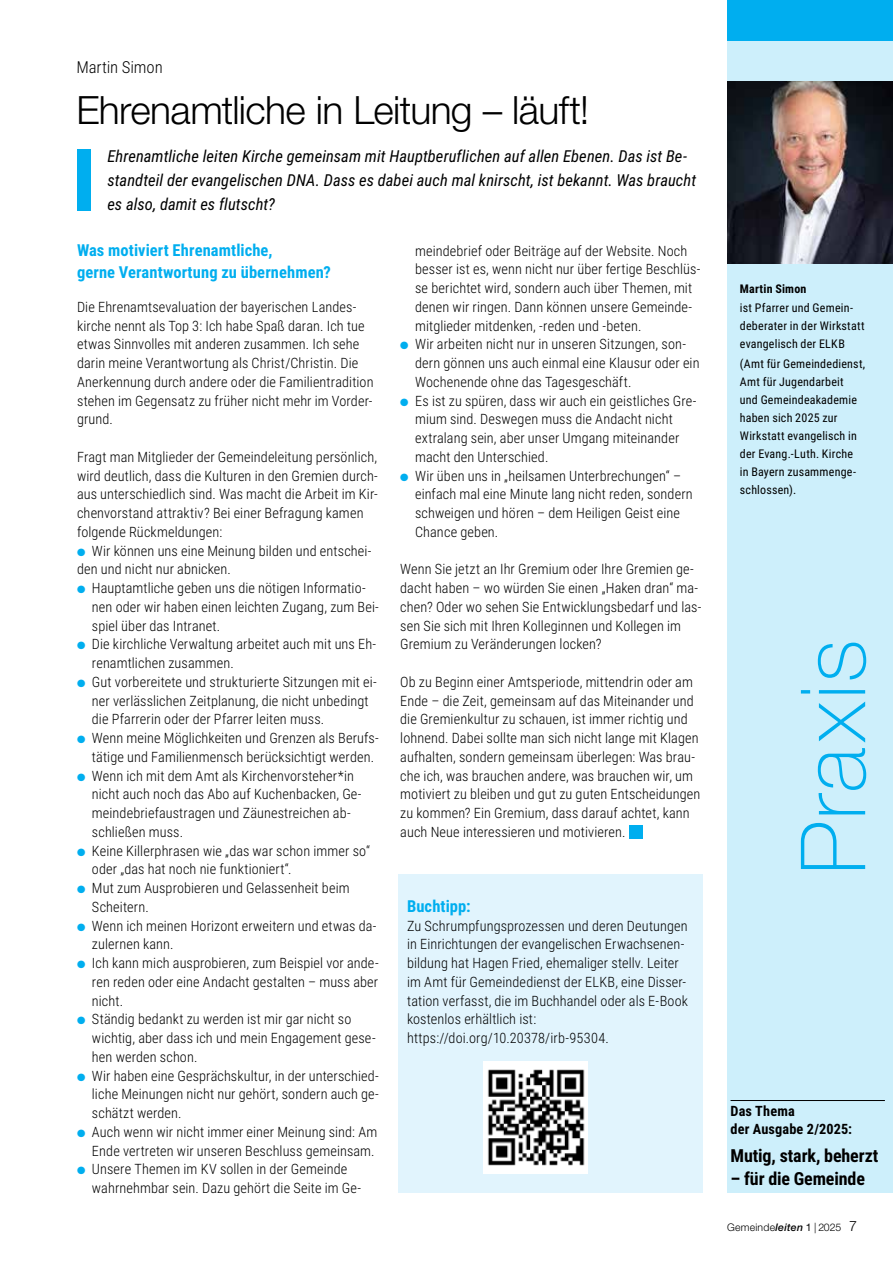
<style>
.page{position:relative;width:893px;height:1263px;background:#fff}
.page>*{position:absolute;margin:0;border:0;box-sizing:border-box;transform-origin:0 0}
.t1{font:100 90px "Helvetica Neue LT Std";letter-spacing:.02em;color:#00aeef}
.t2{font:300 39px "Helvetica Neue LT Std";letter-spacing:-.015em;color:#000}
.t3{font:700 18px "Roboto Condensed";letter-spacing:-.005em;color:#000}
.t4{font:italic 16.5px/24px "Roboto Condensed";letter-spacing:.005em;color:#000}
.t5{font:700 16.5px/22.5px "Roboto Condensed";letter-spacing:.005em;color:#00aeef}
.t6{font:300 16.5px "Roboto Condensed";color:#000}
.t7{font:300 14.25px/18.8px "Roboto Condensed";letter-spacing:.01em;color:#000}
.t8{font:700 14.25px/18px "Roboto Condensed";letter-spacing:.01em;color:#000}
.t9{font:12px/18px "Roboto Condensed";letter-spacing:.02em;color:#000}
.t10{font:700 12px "Roboto Condensed";letter-spacing:.02em;color:#000}
.t11{font:300 10.5px "Helvetica Neue LT Std";letter-spacing:.02em;color:#000}
.s1{color:#00aeef}
.s2{font-weight:500;font-style:italic}
.s3{font-weight:400}
.s4{font-size:14.25px}
</style>
<div class="page">
<div style="left:727px;top:1px;width:166px;height:1192px;background:#cdeffb"></div>
<div style="left:629px;top:825px;width:13px;height:14px;background:#00aeef"></div>
<div style="left:727px;top:0;width:166px;height:40px;background:#00aeef"></div>
<img style="left:727px;top:81px;width:166px;height:183px">
<div style="left:399px;top:874px;width:304px;height:318px;background:#e1f4fd"></div>
<img style="left:484px;top:1061px;width:103px;height:113px">
<hr style="left:730px;top:1100px;width:155px;height:1px;background:#000">
<div style="left:77px;top:150px;width:13px;height:61px;background:#00aeef"></div>
<p class="t6" style="left:77px;top:55px;width:88px">Martin Simon</p>
<h2 class="t2" style="left:77px;top:87px;width:514px">Ehrenamtliche in Leitung – läuft!</h2>
<p class="t4" style="left:107px;top:143px;width:590px">Ehrenamtliche leiten Kirche gemeinsam mit Hauptberuflichen auf allen Ebenen. Das ist Be&shy;standteil der evangelischen DNA. Dass es dabei auch mal knirscht, ist bekannt. Was braucht es also, damit es flutscht?</p>
<p class="t5" style="left:77px;top:238px;width:255px">Was motiviert Ehrenamtliche,<br>gerne Verantwortung zu übernehmen?</p>
<p class="t7" style="left:77px;top:297px;width:298px">Die Ehrenamtsevaluation der bayerischen Landes&shy;kirche nennt als Top 3: Ich habe Spaß daran. Ich tue etwas Sinnvolles mit anderen zusammen. Ich sehe darin meine Verantwortung als Christ/Christin. Die Anerkennung durch andere oder die Familientradition stehen im Gegensatz zu früher nicht mehr im Vorder&shy;grund.</p>
<p class="t7" style="left:77px;top:447px;width:302px">Fragt man Mitglieder der Gemeindeleitung persönlich, wird deutlich, dass die Kulturen in den Gremien durch&shy;aus unterschiedlich sind. Was macht die Arbeit im Kir&shy;chenvorstand attraktiv? Bei einer Befragung kamen folgende Rückmeldungen:</p>
<p class="t7" style="left:77px;top:541px;width:296px"><span class="s1">●</span> Wir können uns eine Meinung bilden und entschei&shy;den und nicht nur abnicken.</p>
<p class="t7" style="left:92px;top:578px;width:289px;text-indent:-15px"><span class="s1">●</span> Hauptamtliche geben uns die nötigen Informatio&shy;nen oder wir haben einen leichten Zugang, zum Bei&shy;spiel über das Intranet.</p>
<p class="t7" style="left:92px;top:634px;width:286px;text-indent:-15px"><span class="s1">●</span> Die kirchliche Verwaltung arbeitet auch mit uns Eh&shy;renamtlichen zusammen.</p>
<p class="t7" style="left:92px;top:672px;width:286px;text-indent:-15px"><span class="s1">●</span> Gut vorbereitete und strukturierte Sitzungen mit ei&shy;ner verlässlichen Zeitplanung, die nicht unbedingt die Pfarrerin oder der Pfarrer leiten muss.</p>
<p class="t7" style="left:92px;top:728px;width:289px;text-indent:-15px"><span class="s1">●</span> Wenn meine Möglichkeiten und Grenzen als Berufs&shy;tätige und Familienmensch berücksichtigt werden.</p>
<p class="t7" style="left:92px;top:766px;width:271px;text-indent:-15px"><span class="s1">●</span> Wenn ich mit dem Amt als Kirchenvorsteher*in nicht auch noch das Abo auf Kuchenbacken, Ge&shy;meindebriefaustragen und Zäunestreichen ab&shy;schließen muss.</p>
<p class="t7" style="left:92px;top:841px;width:280px;text-indent:-15px"><span class="s1">●</span> Keine Killerphrasen wie „das war schon immer so“ oder „das hat noch nie funktioniert“.</p>
<p class="t7" style="left:92px;top:878px;width:259px;text-indent:-15px"><span class="s1">●</span> Mut zum Ausprobieren und Gelassenheit beim<br>Scheitern.</p>
<p class="t7" style="left:92px;top:916px;width:286px;text-indent:-15px"><span class="s1">●</span> Wenn ich meinen Horizont erweitern und etwas da&shy;zulernen kann.</p>
<p class="t7" style="left:92px;top:953px;width:288px;text-align:justify;text-indent:-15px"><span class="s1">●</span> Ich kann mich ausprobieren, zum Beispiel vor ande&shy;ren reden oder eine Andacht gestalten – muss aber nicht.</p>
<p class="t7" style="left:92px;top:1009px;width:285px;text-indent:-15px"><span class="s1">●</span> Ständig bedankt zu werden ist mir gar nicht so wichtig, aber dass ich und mein Engagement gese&shy;hen werden schon.</p>
<p class="t7" style="left:92px;top:1066px;width:289px;text-align:justify;text-indent:-15px"><span class="s1">●</span> Wir haben eine Gesprächskultur, in der unterschied&shy;liche Meinungen nicht nur gehört, sondern auch ge&shy;schätzt werden.</p>
<p class="t7" style="left:77px;top:1122px;width:302px;text-align:right"><span class="s1">●</span> Auch wenn wir nicht immer einer Meinung sind: Am<br>Ende vertreten wir unseren Beschluss gemeinsam.</p>
<p class="t7" style="left:92px;top:1159px;width:271px;text-indent:-15px"><span class="s1">●</span> Unsere Themen im KV sollen in der Gemeinde wahrnehmbar sein. Dazu gehört die Seite im Ge-</p>
<p class="t7" style="left:415px;top:241px;width:287px">meindebrief oder Beiträge auf der Website. Noch besser ist es, wenn nicht nur über fertige Beschlüs&shy;se berichtet wird, sondern auch über Themen, mit denen wir ringen. Dann können unsere Gemeinde&shy;mitglieder mitdenken, -reden und -beten.</p>
<p class="t7" style="left:415px;top:334px;width:286px;text-indent:-15px"><span class="s1">●</span> Wir arbeiten nicht nur in unseren Sitzungen, son&shy;dern gönnen uns auch einmal eine Klausur oder ein<br>Wochenende ohne das Tagesgeschäft.</p>
<p class="t7" style="left:415px;top:391px;width:283px;text-indent:-15px"><span class="s1">●</span> Es ist zu spüren, dass wir auch ein geistliches Gre&shy;mium sind. Deswegen muss die Andacht nicht extralang sein, aber unser Umgang miteinander macht den Unterschied.</p>
<p class="t7" style="left:415px;top:466px;width:279px;text-indent:-15px"><span class="s1">●</span> Wir üben uns in „heilsamen Unterbrechungen“ – einfach mal eine Minute lang nicht reden, sondern schweigen und hören – dem Heiligen Geist eine Chance geben.</p>
<p class="t7" style="left:400px;top:559px;width:303px">Wenn Sie jetzt an Ihr Gremium oder Ihre Gremien ge&shy;dacht haben – wo würden Sie einen „Haken dran“ ma&shy;chen? Oder wo sehen Sie Entwicklungsbedarf und las&shy;sen Sie sich mit Ihren Kolleginnen und Kollegen im Gremium zu Veränderungen locken?</p>
<p class="t7" style="left:400px;top:672px;width:302px">Ob zu Beginn einer Amtsperiode, mittendrin oder am Ende – die Zeit, gemeinsam auf das Miteinander und die Gremienkultur zu schauen, ist immer richtig und lohnend. Dabei sollte man sich nicht lange mit Klagen aufhalten, sondern gemeinsam überlegen: Was brau&shy;che ich, was brauchen andere, was brauchen wir, um motiviert zu bleiben und gut zu guten Entscheidungen zu kommen? Ein Gremium, dass darauf achtet, kann auch Neue interessieren und motivieren.</p>
<p class="t5" style="left:407px;top:894px;width:65px">Buchtipp:</p>
<p class="t7" style="left:407px;top:916px;width:282px">Zu Schrumpfungsprozessen und deren Deutungen in Einrichtungen der evangelischen Erwachsenen&shy;bildung hat Hagen Fried, ehemaliger stellv. Leiter im Amt für Gemeindedienst der ELKB, eine Disser&shy;tation verfasst, die im Buchhandel oder als E-Book kostenlos erhältlich ist: https://doi.org/10.20378/irb-95304.</p>
<p class="t10" style="left:740px;top:280px;width:68px">Martin Simon</p>
<p class="t9" style="left:740px;top:298px;width:126px">ist Pfarrer und Gemein&shy;deberater in der Wirkstatt evangelisch der ELKB</p>
<p class="t9" style="left:740px;top:354px;width:127px">(Amt für Gemeindedienst,<br>Amt für Jugendarbeit<br>und Gemeindeakademie haben sich 2025 zur<br>Wirkstatt evangelisch in der Evang.-Luth. Kirche<br>in Bayern zusammenge&shy;schlossen).</p>
<h1 class="t1" style="left:782px;top:875px;width:237px;rotate:-90deg">Praxis</h1>
<p class="t8" style="left:730px;top:1101px;width:123px">Das Thema<br>der Ausgabe 2/2025:</p>
<p class="t3" style="left:730px;top:1143px;width:149px">Mutig, stark, beherzt</p>
<p class="t3" style="left:730px;top:1165px;width:136px">– für die Gemeinde</p>
<p class="t11" style="left:727px;top:1220px;width:131px">Gemeinde<span class="s2">leiten</span> <span class="s3">1</span> | 2025 <span class="s4">7</span></p>
</div>
